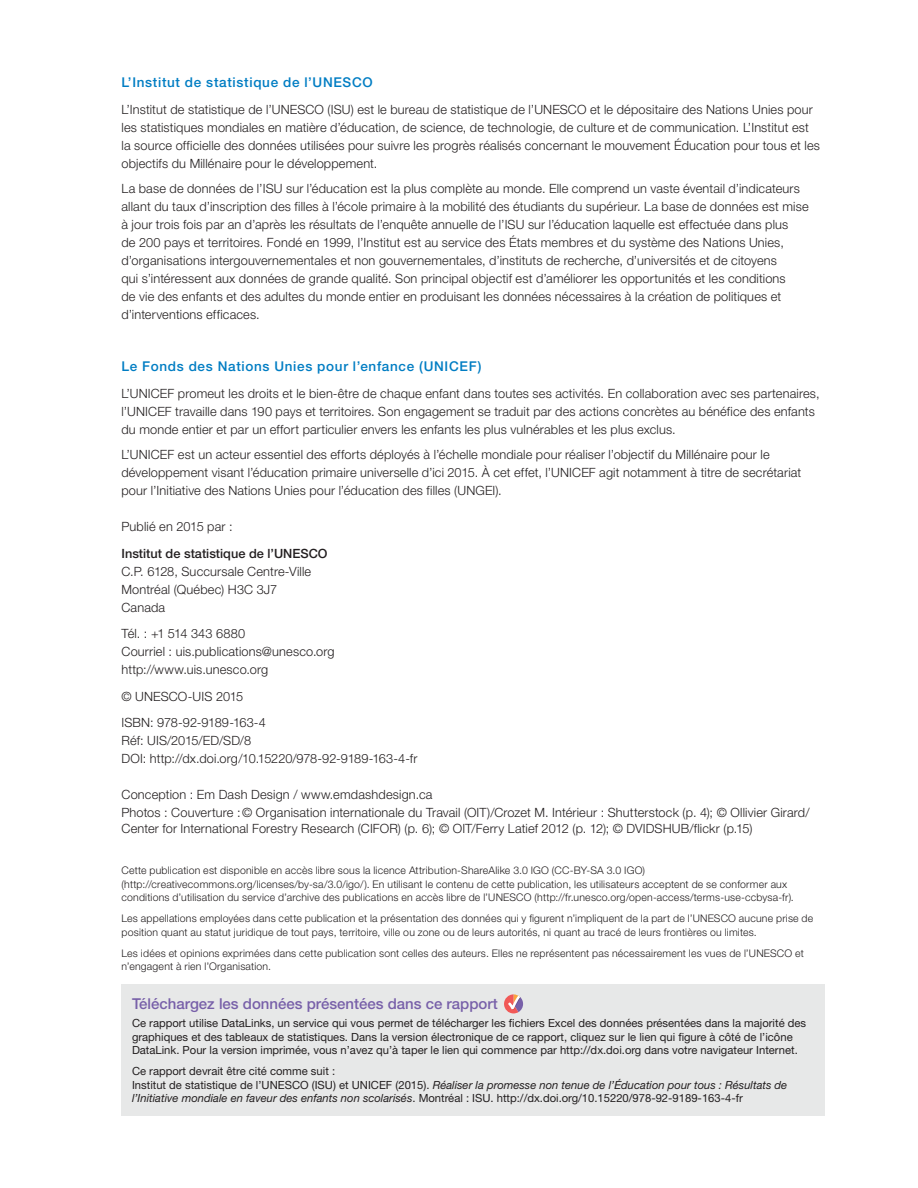
<style>
.page{position:relative;width:918px;height:1188px;background:#fff}
.page>*{position:absolute;margin:0;border:0;box-sizing:border-box;transform-origin:0 0}
.t1{font:500 15px "Helvetica Neue LT Std";color:#7860a9}
.t2{font:500 13.5px "Helvetica Neue LT Std";letter-spacing:.05em;color:#007dc3}
.t3{font:300 12.75px/18px "Helvetica Neue LT Std";letter-spacing:.01em;color:#231f20}
.t4{font:500 12.75px "Helvetica Neue LT Std";color:#231f20}
.t5{font:11.25px/13.5px "Helvetica Neue LT Std";color:#231f20}
.t6{font:300 10.5px/13.5px "Helvetica Neue LT Std";letter-spacing:.02em;color:#231f20}
.s1{font-style:italic}
</style>
<div class="page">
<div style="left:122px;top:985px;width:703px;height:131px;background:#e7e8e8"></div>
<svg style="left:504px;top:994px;width:19px;height:19px"></svg>
<p class="t2" style="left:122px;top:74px;width:253px">L’Institut de statistique de l’UNESCO</p>
<p class="t3" style="left:122px;top:100px;width:700px">L’Institut de statistique de l’UNESCO (ISU) est le bureau de statistique de l’UNESCO et le dépositaire des Nations Unies pour les statistiques mondiales en matière d’éducation, de science, de technologie, de culture et de communication. L’Institut est la source officielle des données utilisées pour suivre les progrès réalisés concernant le mouvement Éducation pour tous et les objectifs du Millénaire pour le développement.</p>
<p class="t3" style="left:122px;top:179px;width:689px">La base de données de l’ISU sur l’éducation est la plus complète au monde. Elle comprend un vaste éventail d’indicateurs allant du taux d’inscription des filles à l’école primaire à la mobilité des étudiants du supérieur. La base de données est mise à jour trois fois par an d’après les résultats de l’enquête annuelle de l’ISU sur l’éducation laquelle est effectuée dans plus<br>de 200 pays et territoires. Fondé en 1999, l’Institut est au service des États membres et du système des Nations Unies, d’organisations intergouvernementales et non gouvernementales, d’instituts de recherche, d’universités et de citoyens<br>qui s’intéressent aux données de grande qualité. Son principal objectif est d’améliorer les opportunités et les conditions<br>de vie des enfants et des adultes du monde entier en produisant les données nécessaires à la création de politiques et d’interventions efficaces.</p>
<p class="t2" style="left:122px;top:358px;width:361px">Le Fonds des Nations Unies pour l’enfance (UNICEF)</p>
<p class="t3" style="left:122px;top:384px;width:700px">L’UNICEF promeut les droits et le bien-être de chaque enfant dans toutes ses activités. En collaboration avec ses partenaires, l’UNICEF travaille dans 190 pays et territoires. Son engagement se traduit par des actions concrètes au bénéfice des enfants du monde entier et par un effort particulier envers les enfants les plus vulnérables et les plus exclus.</p>
<p class="t3" style="left:122px;top:445px;width:681px">L’UNICEF est un acteur essentiel des efforts déployés à l’échelle mondiale pour réaliser l’objectif du Millénaire pour le développement visant l’éducation primaire universelle d’ici 2015. À cet effet, l’UNICEF agit notamment à titre de secrétariat pour l’Initiative des Nations Unies pour l’éducation des filles (UNGEI).</p>
<p class="t3" style="left:122px;top:518px;width:113px">Publié en 2015 par :</p>
<p class="t4" style="left:122px;top:546px;width:208px">Institut de statistique de l’UNESCO</p>
<p class="t3" style="left:122px;top:562px;width:191px">C.P. 6128, Succursale Centre-Ville<br>Montréal (Québec) H3C 3J7<br>Canada</p>
<p class="t3" style="left:122px;top:625px;width:215px">Tél. : +1 514 343 6880<br>Courriel : uis.publications@unesco.org http://www.uis.unesco.org</p>
<p class="t3" style="left:122px;top:683px;width:146px;line-height:26.5px">© UNESCO-UIS 2015<br>ISBN: 978-92-9189-163-4</p>
<p class="t3" style="left:122px;top:732px;width:297px">Réf: UIS/2015/ED/SD/8<br>DOI: http://dx.doi.org/10.15220/978-92-9189-163-4-fr</p>
<p class="t3" style="left:122px;top:786px;width:690px">Conception : Em Dash Design / www.emdashdesign.ca<br>Photos : Couverture :© Organisation internationale du Travail (OIT)/Crozet M. Intérieur : Shutterstock (p. 4); © Ollivier Girard/</p>
<p class="t3" style="left:122px;top:819px;width:633px">Center for International Forestry Research (CIFOR) (p. 6); © OIT/Ferry Latief 2012 (p. 12); © DVIDSHUB/flickr (p.15)</p>
<p class="t6" style="left:122px;top:864px;width:674px">Cette publication est disponible en accès libre sous la licence Attribution-ShareAlike 3.0 IGO (CC-BY-SA 3.0 IGO) (http://creativecommons.org/licenses/by-sa/3.0/igo/). En utilisant le contenu de cette publication, les utilisateurs acceptent de se conformer aux conditions d’utilisation du service d’archive des publications en accès libre de l’UNESCO (http://fr.unesco.org/open-access/terms-use-ccbysa-fr).</p>
<p class="t6" style="left:122px;top:912px;width:693px">Les appellations employées dans cette publication et la présentation des données qui y figurent n’impliquent de la part de l’UNESCO aucune prise de position quant au statut juridique de tout pays, territoire, ville ou zone ou de leurs autorités, ni quant au tracé de leurs frontières ou limites.</p>
<p class="t6" style="left:122px;top:946px;width:684px">Les idées et opinions exprimées dans cette publication sont celles des auteurs. Elles ne représentent pas nécessairement les vues de l’UNESCO et n’engagent à rien l’Organisation.</p>
<p class="t1" style="left:132px;top:995px;width:367px">Téléchargez les données présentées dans ce rapport</p>
<p class="t5" style="left:132px;top:1016px;width:676px">Ce rapport utilise DataLinks, un service qui vous permet de télécharger les fichiers Excel des données présentées dans la majorité des graphiques et des tableaux de statistiques. Dans la version électronique de ce rapport, cliquez sur le lien qui figure à côté de l’icône<br>DataLink. Pour la version imprimée, vous n’avez qu’à taper le lien qui commence par http://dx.doi.org dans votre navigateur Internet.</p>
<p class="t5" style="left:132px;top:1064px;width:657px">Ce rapport devrait être cité comme suit :<br>Institut de statistique de l’UNESCO (ISU) et UNICEF (2015). <span class="s1">Réaliser la promesse non tenue de l’Éducation pour tous : Résultats de l’Initiative mondiale en faveur des enfants non scolarisés</span>. Montréal : ISU. http://dx.doi.org/10.15220/978-92-9189-163-4-fr</p>
</div>
